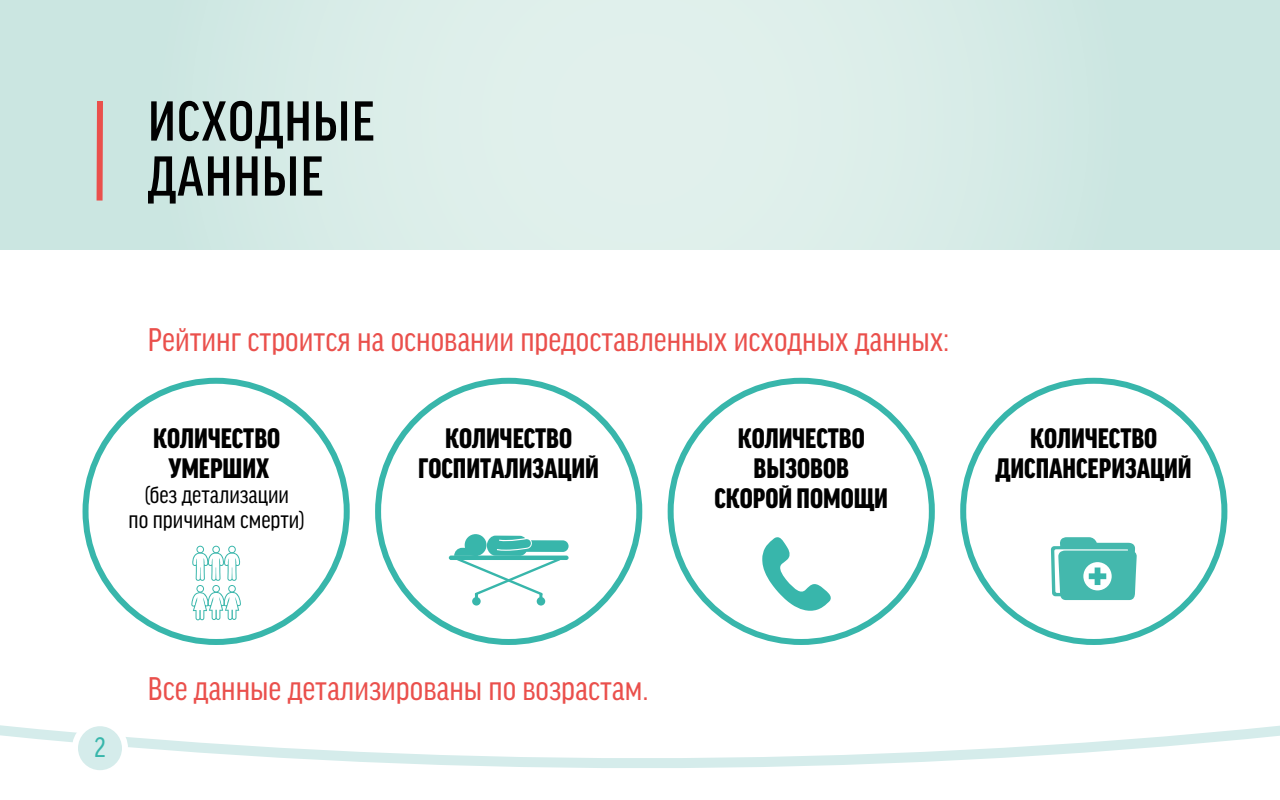
<style>
.page{position:relative;width:1280px;height:800px;background:#fff}
.page>*{position:absolute;margin:0;border:0;box-sizing:border-box;transform-origin:0 0}
.t1{font:500 condensed 60px/55px "Good Headline Pro";letter-spacing:.02em;color:#010101}
.t2{font:condensed 35px "Good Headline Pro";color:#ea504c}
.t3{font:900 condensed 30px/30px "Good Headline Pro";color:#010101;text-align:center}
.t4{font:condensed 30px "Good Headline Pro";color:#38b6ab}
.t5{font:condensed 25px/25px "Good Headline Pro";color:#010101;text-align:center}
</style>
<div class="page">
<svg style="left:0;top:725px;width:1280px;height:43px"></svg>
<div style="left:83px;top:378px;width:267px;height:267px;border:6px solid #38b6ab;border-radius:50%"></div>
<div style="left:375px;top:378px;width:267px;height:267px;border:6px solid #38b6ab;border-radius:50%"></div>
<div style="left:668px;top:378px;width:267px;height:267px;border:6px solid #38b6ab;border-radius:50%"></div>
<div style="left:960px;top:378px;width:267px;height:267px;border:6px solid #38b6ab;border-radius:50%"></div>
<svg style="left:762px;top:537px;width:69px;height:74px"></svg>
<svg style="left:1051px;top:537px;width:86px;height:63px"></svg>
<svg style="left:191px;top:546px;width:50px;height:74px"></svg>
<hr style="left:449px;top:556px;width:120px;height:4px;background:#38b6ab;border-radius:2px">
<div style="left:472px;top:597px;width:9px;height:9px;background:#38b6ab;border-radius:50%"></div>
<div style="left:537px;top:597px;width:8px;height:9px;background:#38b6ab;border-radius:50%"></div>
<div style="left:75px;top:723px;width:50px;height:50px;background:#d5eceb;border-radius:50%"></div>
<div style="left:72px;top:720px;width:56px;height:56px;border:6px solid #fff;border-radius:50%"></div>
<svg style="left:465px;top:534px;width:22px;height:22px"></svg>
<svg style="left:454px;top:536px;width:115px;height:65px"></svg>
<div style="left:0;top:0;width:1280px;height:249px;background:linear-gradient(to right,#d6ebe7,#d6ebe7)"></div>
<svg style="left:94px;top:95px;width:12px;height:112px"></svg>
<h1 class="t1" style="left:148px;top:94px;width:228px">ИСХОДНЫЕ<br>ДАННЫЕ</h1>
<p class="t2" style="left:148px;top:321px;width:803px">Рейтинг строится на основании предоставленных исходных данных:</p>
<p class="t3" style="left:153px;top:423px;width:128px">КОЛИЧЕСТВО<br>УМЕРШИХ</p>
<p class="t5" style="left:129px;top:483px;width:178px">(без детализации<br>по причинам смерти)</p>
<p class="t3" style="left:418px;top:423px;width:182px">КОЛИЧЕСТВО<br>ГОСПИТАЛИЗАЦИЙ</p>
<p class="t3" style="left:714px;top:423px;width:175px">КОЛИЧЕСТВО<br>ВЫЗОВОВ<br>СКОРОЙ ПОМОЩИ</p>
<p class="t3" style="left:996px;top:423px;width:197px">КОЛИЧЕСТВО<br>ДИСПАНСЕРИЗАЦИЙ</p>
<p class="t4" style="left:94px;top:732px;width:13px">2</p>
<p class="t2" style="left:148px;top:670px;width:502px">Все данные детализированы по возрастам.</p>
</div>
